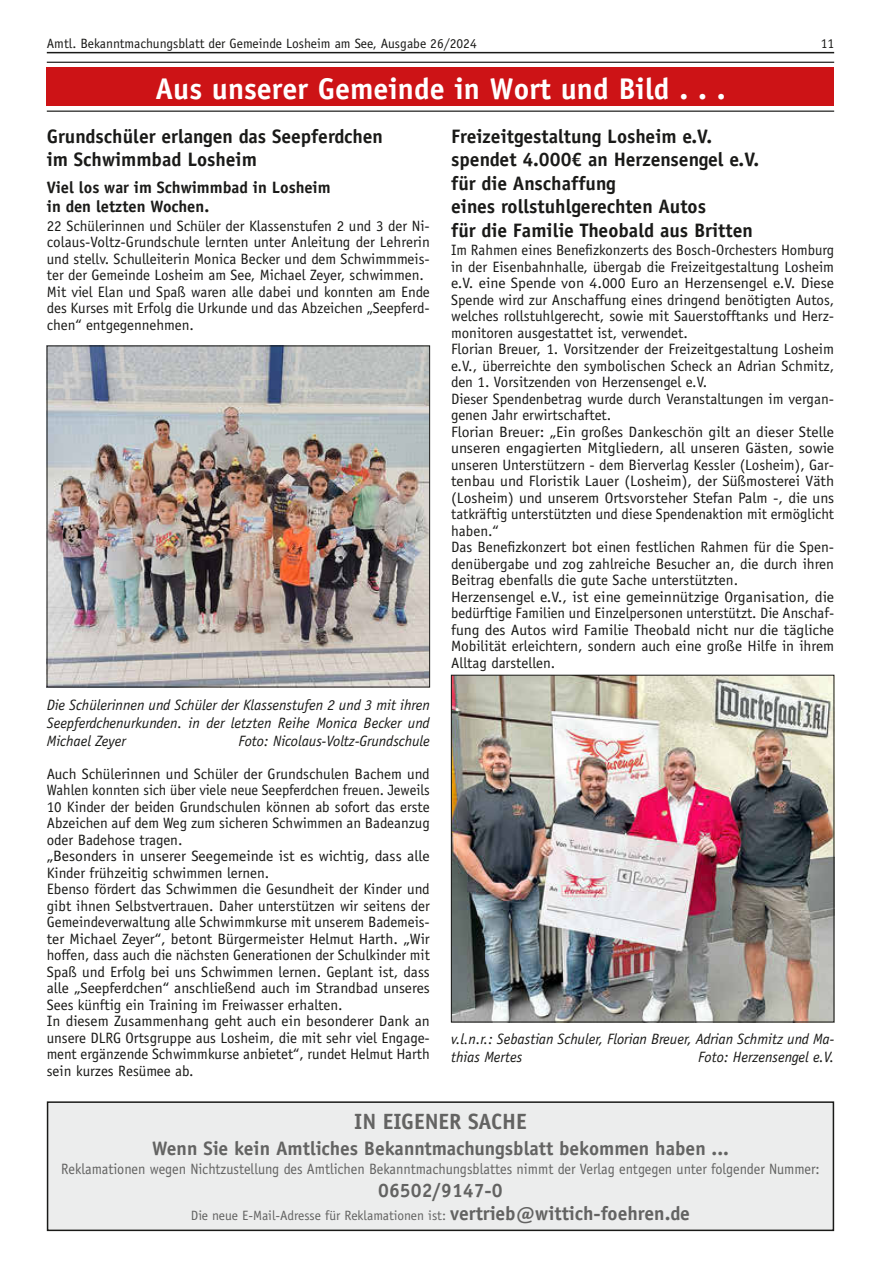
<style>
.page{position:relative;width:881px;height:1263px;background:#fff}
.page>*{position:absolute;margin:0;border:0;box-sizing:border-box;transform-origin:0 0}
.t1{font:700 30px "Officina Sans LT";color:#fff}
.t2{font:700 22.2px "Officina Sans LT";color:#636362}
.t3{font:700 19.5px/23.4px "Officina Sans LT";color:#1a1a18}
.t4{font:700 19.5px "Officina Sans LT";color:#636362}
.t5{font:700 16.5px/19.8px "Officina Sans LT";color:#1a1a18}
.t6{font:15px/16.5px "Officina Sans LT";color:#1a1a18}
.t7{font:italic 15px/18px "Officina Sans LT";color:#1a1a18;text-align:justify}
.t8{font:15px "Officina Sans LT";color:#636362;scale:.95 1}
.t9{font:13.5px "Officina Sans LT";color:#636362}
.t10{font:13.5px "Officina Sans LT";color:#1a1a18}
.s1{font-weight:700;font-size:19.5px}
</style>
<div class="page">
<hr style="left:47px;top:52px;width:786px;height:1px;background:#1a1a18">
<svg style="left:47px;top:67px;width:786px;height:44px"></svg>
<div style="left:47px;top:68px;width:786px;height:38px;background:#cd1316"></div>
<hr style="left:47px;top:111px;width:786px;height:1px;background:#1a1a18">
<hr style="left:47px;top:62px;width:786px;height:1px;background:#1a1a18">
<img style="left:49px;top:348px;width:378px;height:337px">
<img style="left:453px;top:677px;width:378px;height:343px">
<div style="left:451px;top:675px;width:382px;height:347px;border:1px solid #1a1a18"></div>
<div style="left:48px;top:1102px;width:785px;height:128px;background:#eceded"></div>
<div style="left:47px;top:1101px;width:786px;height:130px;border:2px solid #1a1a18"></div>
<p class="t10" style="left:47px;top:35px;width:431px">Amtl. Bekanntmachungsblatt der Gemeinde Losheim am See, Ausgabe 26/2024</p>
<p class="t10" style="left:820px;top:35px;width:15px">11</p>
<h1 class="t1" style="left:155px;top:70px;width:571px">Aus unserer Gemeinde in Wort und Bild . . .</h1>
<h3 class="t3" style="left:47px;top:124px;width:337px">Grundschüler erlangen das Seepferdchen im Schwimmbad Losheim</h3>
<p class="t5" style="left:47px;top:177px;width:285px">Viel los war im Schwimmbad in Losheim in den letzten Wochen.</p>
<p class="t6" style="left:47px;top:218px;width:384px">22 Schülerinnen und Schüler der Klassenstufen 2 und 3 der Ni&shy;colaus-Voltz-Grundschule lernten unter Anleitung der Lehrerin und stellv. Schulleiterin Monica Becker und dem Schwimmmeis&shy;ter der Gemeinde Losheim am See, Michael Zeyer, schwimmen.<br>Mit viel Elan und Spaß waren alle dabei und konnten am Ende des Kurses mit Erfolg die Urkunde und das Abzeichen „Seepferd&shy;chen“ entgegennehmen.</p>
<h3 class="t3" style="left:451px;top:124px;width:309px">Freizeitgestaltung Losheim e.V. spendet 4.000€ an Herzensengel e.V. für die Anschaffung<br>eines rollstuhlgerechten Autos<br>für die Familie Theobald aus Britten</h3>
<p class="t6" style="left:451px;top:242px;width:384px">Im Rahmen eines Benefizkonzerts des Bosch-Orchesters Homburg in der Eisenbahnhalle, übergab die Freizeitgestaltung Losheim e.V. eine Spende von 4.000 Euro an Herzensengel e.V. Diese Spende wird zur Anschaffung eines dringend benötigten Autos, welches rollstuhlgerecht, sowie mit Sauerstofftanks und Herz&shy;monitoren ausgestattet ist, verwendet.<br>Florian Breuer, 1. Vorsitzender der Freizeitgestaltung Losheim e.V., überreichte den symbolischen Scheck an Adrian Schmitz, den 1. Vorsitzenden von Herzensengel e.V.<br>Dieser Spendenbetrag wurde durch Veranstaltungen im vergan&shy;genen Jahr erwirtschaftet.<br>Florian Breuer: „Ein großes Dankeschön gilt an dieser Stelle unseren engagierten Mitgliedern, all unseren Gästen, sowie unseren Unterstützern - dem Bierverlag Kessler (Losheim), Gar&shy;tenbau und Floristik Lauer (Losheim), der Süßmosterei Väth (Losheim) und unserem Ortsvorsteher Stefan Palm -, die uns tatkräftig unterstützten und diese Spendenaktion mit ermöglicht haben.“<br>Das Benefizkonzert bot einen festlichen Rahmen für die Spen&shy;denübergabe und zog zahlreiche Besucher an, die durch ihren Beitrag ebenfalls die gute Sache unterstützten.<br>Herzensengel e.V., ist eine gemeinnützige Organisation, die bedürftige Familien und Einzelpersonen unterstützt. Die Anschaf&shy;fung des Autos wird Familie Theobald nicht nur die tägliche Mobilität erleichtern, sondern auch eine große Hilfe in ihrem Alltag darstellen.</p>
<p class="t7" style="left:47px;top:695px;width:384px">Die Schülerinnen und Schüler der Klassenstufen 2 und 3 mit ihren Seepferdchenurkunden. in der letzten Reihe Monica Becker und Michael Zeyer</p>
<p class="t7" style="left:238px;top:731px;width:193px">Foto: Nicolaus-Voltz-Grundschule</p>
<p class="t6" style="left:47px;top:765px;width:384px">Auch Schülerinnen und Schüler der Grundschulen Bachem und Wahlen konnten sich über viele neue Seepferdchen freuen. Jeweils 10 Kinder der beiden Grundschulen können ab sofort das erste Abzeichen auf dem Weg zum sicheren Schwimmen an Badeanzug oder Badehose tragen.<br>„Besonders in unserer Seegemeinde ist es wichtig, dass alle Kinder frühzeitig schwimmen lernen.<br>Ebenso fördert das Schwimmen die Gesundheit der Kinder und gibt ihnen Selbstvertrauen. Daher unterstützen wir seitens der Gemeindeverwaltung alle Schwimmkurse mit unserem Bademeis&shy;ter Michael Zeyer“, betont Bürgermeister Helmut Harth. „Wir hoffen, dass auch die nächsten Generationen der Schulkinder mit Spaß und Erfolg bei uns Schwimmen lernen. Geplant ist, dass alle „Seepferdchen“ anschließend auch im Strandbad unseres Sees künftig ein Training im Freiwasser erhalten.<br>In diesem Zusammenhang geht auch ein besonderer Dank an unsere DLRG Ortsgruppe aus Losheim, die mit sehr viel Engage&shy;ment ergänzende Schwimmkurse anbietet“, rundet Helmut Harth sein kurzes Resümee ab.</p>
<p class="t7" style="left:451px;top:1030px;width:384px">v.l.n.r.: Sebastian Schuler, Florian Breuer, Adrian Schmitz und Ma&shy;thias Mertes</p>
<p class="t7" style="left:698px;top:1048px;width:137px">Foto: Herzensengel e.V.</p>
<h2 class="t2" style="left:354px;top:1108px;width:174px">IN EIGENER SACHE</h2>
<h3 class="t4" style="left:152px;top:1136px;width:578px">Wenn Sie kein Amtliches Bekanntmachungsblatt bekommen haben ...</h3>
<p class="t8" style="left:61px;top:1160px;width:799px">Reklamationen wegen Nichtzustellung des Amtlichen Bekanntmachungsblattes nimmt der Verlag entgegen unter folgender Nummer:</p>
<h3 class="t4" style="left:378px;top:1178px;width:126px">06502/9147-0</h3>
<p class="t9" style="left:191px;top:1208px;width:500px">Die neue E-Mail-Adresse für Reklamationen ist: <span class="s1">vertrieb@wittich-foehren.de</span></p>
</div>
